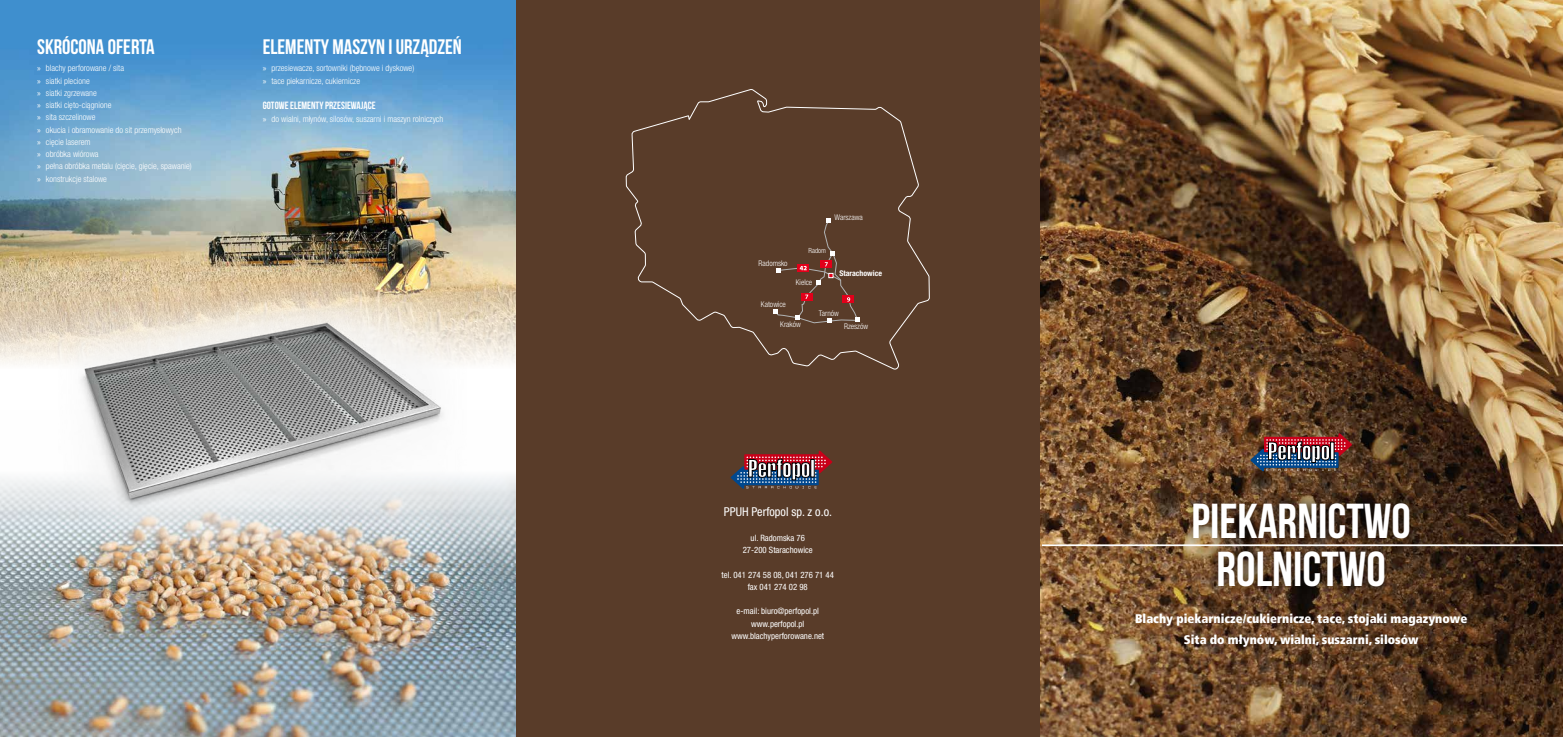
<style>
.page{position:relative;width:1563px;height:737px;background:#fff}
.page>*{position:absolute;margin:0;border:0;box-sizing:border-box;transform-origin:0 0}
.t1{font:49px/47.9px "Bebas Neue";color:#fff;text-align:center}
.t2{font:21px "Bebas Neue";color:#fff}
.t3{font:900 condensed 12.51px/21.1px "Frutiger LT Com";color:#fff;text-align:center}
.t4{font:condensed 12.25px "Helvetica Neue LT Pro";color:#fff}
.t5{font:10.5px "Bebas Neue";color:#fff}
.t6{font:300 condensed 8.75px/12.2px "Helvetica Neue LT Pro";color:#fff}
.t7{font:condensed 8.75px/12.2px "Helvetica Neue LT Pro";color:#fff;text-align:center}
.t8{font:300 condensed 7.88px "Helvetica Neue LT Pro";color:#fff}
.t9{font:700 condensed 7.88px "Helvetica Neue LT Pro";color:#fff}
.t10{font:300 condensed 7.09px "Helvetica Neue LT Pro";color:#fff}
.s1{font-family:"Myriad Pro";font-weight:400;font-stretch:normal}
</style>
<div class="page">
<img style="left:0;top:476px;width:516px;height:261px">
<img style="left:0;top:0;width:516px;height:365px">
<img style="left:1039px;top:0;width:524px;height:737px">
<div style="left:516px;top:0;width:523px;height:737px;background:#593c29"></div>
<svg style="left:730px;top:450px;width:102px;height:39px"></svg>
<div style="left:810px;top:459px;width:4px;height:18px;border:1px solid #000"></div>
<img style="left:1250px;top:433px;width:102px;height:38px">
<div style="left:1330px;top:442px;width:4px;height:18px;border:1px solid #000"></div>
<svg style="left:625px;top:89px;width:305px;height:281px"></svg>
<svg style="left:773px;top:218px;width:86px;height:105px"></svg>
<div style="left:1182px;top:493px;width:238px;height:103px;background:#000;opacity:.75"></div>
<hr style="left:1042px;top:544px;width:521px;height:2px;background:#fff">
<img style="left:59px;top:283px;width:408px;height:260px">
<h2 class="t2" style="left:37px;top:35px;width:119px">SKRÓCONA OFERTA</h2>
<p class="t6" style="left:37px;top:62px;width:156px"><span class="s1">»</span> blachy perforowane / sita<br><span class="s1">»</span> siatki plecione<br><span class="s1">»</span> siatki zgrzewane<br><span class="s1">»</span> siatki cięto-ciągnione<br><span class="s1">»</span> sita szczelinowe<br><span class="s1">»</span> okucia i obramowanie do sit przemysłowych<br><span class="s1">»</span> cięcie laserem<br><span class="s1">»</span> obróbka wiórowa<br><span class="s1">»</span> pełna obróbka metalu (cięcie, gięcie, spawanie) <span class="s1">»</span> konstrukcje stalowe</p>
<h2 class="t2" style="left:263px;top:35px;width:201px">ELEMENTY MASZYN I URZĄDZEŃ</h2>
<p class="t6" style="left:263px;top:62px;width:153px"><span class="s1">»</span> przesiewacze, sortowniki (bębnowe i dyskowe) <span class="s1">»</span> tace piekarnicze, cukiernicze</p>
<p class="t5" style="left:263px;top:100px;width:114px">GOTOWE ELEMENTY PRZESIEWAJĄCE</p>
<p class="t6" style="left:263px;top:112px;width:182px"><span class="s1">»</span> do wialni, młynów, silosów, suszarni i maszyn rolniczych</p>
<p class="t8" style="left:834px;top:212px;width:30px">Warszawa</p>
<p class="t8" style="left:758px;top:259px;width:31px">Radomsko</p>
<p class="t10" style="left:808px;top:247px;width:19px">Radom</p>
<p class="t8" style="left:796px;top:277px;width:18px">Kielce</p>
<p class="t9" style="left:839px;top:268px;width:44px">Starachowice</p>
<p class="t8" style="left:761px;top:299px;width:27px">Katowice</p>
<p class="t8" style="left:780px;top:320px;width:22px">Kraków</p>
<p class="t8" style="left:819px;top:309px;width:21px">Tarnów</p>
<p class="t8" style="left:844px;top:322px;width:25px">Rzeszów</p>
<h3 class="t4" style="left:724px;top:505px;width:110px">PPUH Perfopol sp. z o.o.</h3>
<p class="t7" style="left:743px;top:531px;width:71px">ul. Radomska 76<br>27-200 Starachowice</p>
<p class="t7" style="left:721px;top:568px;width:114px">tel. 041 274 58 08, 041 276 71 44 fax 041 274 02 98</p>
<p class="t7" style="left:731px;top:605px;width:94px">e-mail: biuro@perfopol.pl www.perfopol.pl www.blachyperforowane.net</p>
<h1 class="t1" style="left:1191px;top:496px;width:221px">PIEKARNICTWO<br>ROLNICTWO</h1>
<h3 class="t3" style="left:1135px;top:608px;width:334px">Blachy piekarnicze/cukiernicze, tace, stojaki magazynowe<br>Sita do młynów, wialni, suszarni, silosów</h3>
</div>
